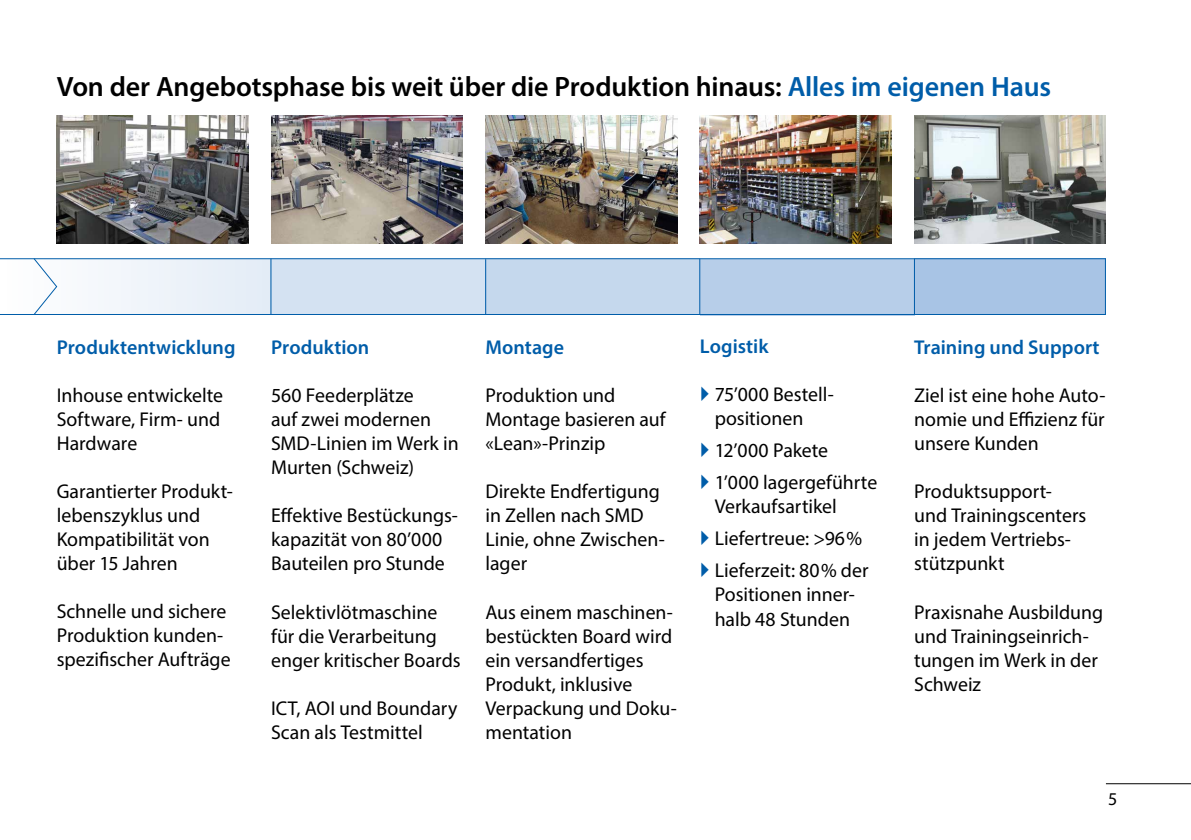
<style>
.page{position:relative;width:1191px;height:840px;background:#fff}
.page>*{position:absolute;margin:0;border:0;box-sizing:border-box;transform-origin:0 0}
.t1{font:600 28px "Myriad Pro";letter-spacing:-.005em;color:#000}
.t2{font:20px/24px "Myriad Pro";color:#000}
.t3{font:600 20px "Myriad Pro";color:#005da9}
.t4{font:18px "Myriad Pro";color:#000}
.s1{color:#005da9}
</style>
<div class="page">
<svg style="left:0;top:259px;width:270px;height:55px;fill:#eff4fa"></svg>
<div style="left:271px;top:258px;width:214px;height:57px;background:#d4e2f2"></div>
<div style="left:485px;top:258px;width:215px;height:57px;background:#c5d8ed"></div>
<div style="left:700px;top:259px;width:214px;height:56px;background:#b7cee9"></div>
<div style="left:914px;top:258px;width:191px;height:56px;background:#a8c4e5"></div>
<hr style="left:1106px;top:782px;width:85px;height:1px;background:#000">
<hr style="left:0;top:258px;width:1106px;height:1px;background:#005da9">
<hr style="left:0;top:314px;width:1106px;height:1px;background:#005da9">
<hr style="left:270px;top:258px;width:1px;height:56px;background:#005da9">
<hr style="left:485px;top:259px;width:1px;height:56px;background:#005da9">
<hr style="left:699px;top:259px;width:1px;height:55px;background:#005da9">
<hr style="left:914px;top:258px;width:1px;height:56px;background:#005da9">
<svg style="left:33px;top:258px;width:25px;height:56px"></svg>
<hr style="left:1105px;top:258px;width:1px;height:56px;background:#005da9">
<img style="left:57px;top:115px;width:191px;height:129px">
<img style="left:271px;top:115px;width:192px;height:129px">
<img style="left:485px;top:115px;width:192px;height:129px">
<img style="left:699px;top:115px;width:192px;height:129px">
<img style="left:914px;top:115px;width:192px;height:129px">
<p class="t1" style="left:57px;top:69px;width:996px">Von der Angebotsphase bis weit über die Produktion hinaus: <span class="s1">Alles im eigenen Haus</span></p>
<p class="t3" style="left:57px;top:334px;width:180px">Produktentwicklung</p>
<p class="t2" style="left:57px;top:382px;width:168px">Inhouse entwickelte<br>Software, Firm- und<br>Hardware</p>
<p class="t2" style="left:57px;top:478px;width:178px">Garantierter Produkt&shy;lebenszyklus und<br>Kompatibilität von über 15 Jahren</p>
<p class="t2" style="left:57px;top:598px;width:175px">Schnelle und sichere<br>Produktion kunden&shy;spezifischer Aufträge</p>
<p class="t3" style="left:271px;top:334px;width:100px">Produktion</p>
<p class="t2" style="left:271px;top:383px;width:189px">560 Feederplätze<br>auf zwei modernen<br>SMD-Linien im Werk in<br>Murten (Schweiz)</p>
<p class="t2" style="left:271px;top:503px;width:188px">Effektive Bestückungs&shy;kapazität von 80’000<br>Bauteilen pro Stunde</p>
<p class="t2" style="left:271px;top:599px;width:191px">Selektivlötmaschine für die Verarbeitung enger kritischer Boards</p>
<p class="t2" style="left:271px;top:695px;width:188px">ICT, AOI und Boundary<br>Scan als Testmittel</p>
<p class="t3" style="left:485px;top:334px;width:80px">Montage</p>
<p class="t2" style="left:485px;top:383px;width:182px">Produktion und<br>Montage basieren auf «Lean»-Prinzip</p>
<p class="t2" style="left:485px;top:479px;width:181px">Direkte Endfertigung in Zellen nach SMD<br>Linie, ohne Zwischen&shy;lager</p>
<p class="t2" style="left:485px;top:599px;width:193px">Aus einem maschinen&shy;bestückten Board wird ein versandfertiges<br>Produkt, inklusive<br>Verpackung und Doku&shy;mentation</p>
<p class="t3" style="left:700px;top:333px;width:70px">Logistik</p>
<p class="t2" style="left:714px;top:382px;width:121px">75’000 Bestell&shy;positionen</p>
<p class="t2" style="left:714px;top:438px;width:115px">12’000 Pakete</p>
<p class="t2" style="left:714px;top:470px;width:164px">1’000 lagergeführte<br>Verkaufsartikel</p>
<p class="t2" style="left:714px;top:526px;width:149px">Liefertreue: &gt;96 %</p>
<p class="t2" style="left:714px;top:558px;width:155px">Lieferzeit: 80 % der<br>Positionen inner&shy;halb 48 Stunden</p>
<p class="t3" style="left:914px;top:334px;width:187px">Training und Support</p>
<p class="t2" style="left:914px;top:383px;width:193px;text-align:justify">Ziel ist eine hohe Auto&shy;nomie und Effizienz für unsere Kunden</p>
<p class="t2" style="left:914px;top:479px;width:174px">Produktsupport&shy;und Trainingscenters in jedem Vertriebs&shy;stützpunkt</p>
<p class="t2" style="left:914px;top:599px;width:190px">Praxisnahe Ausbildung und Trainingseinrich&shy;tungen im Werk in der<br>Schweiz</p>
<p class="t4" style="left:1108px;top:787px;width:11px">5</p>
</div>
